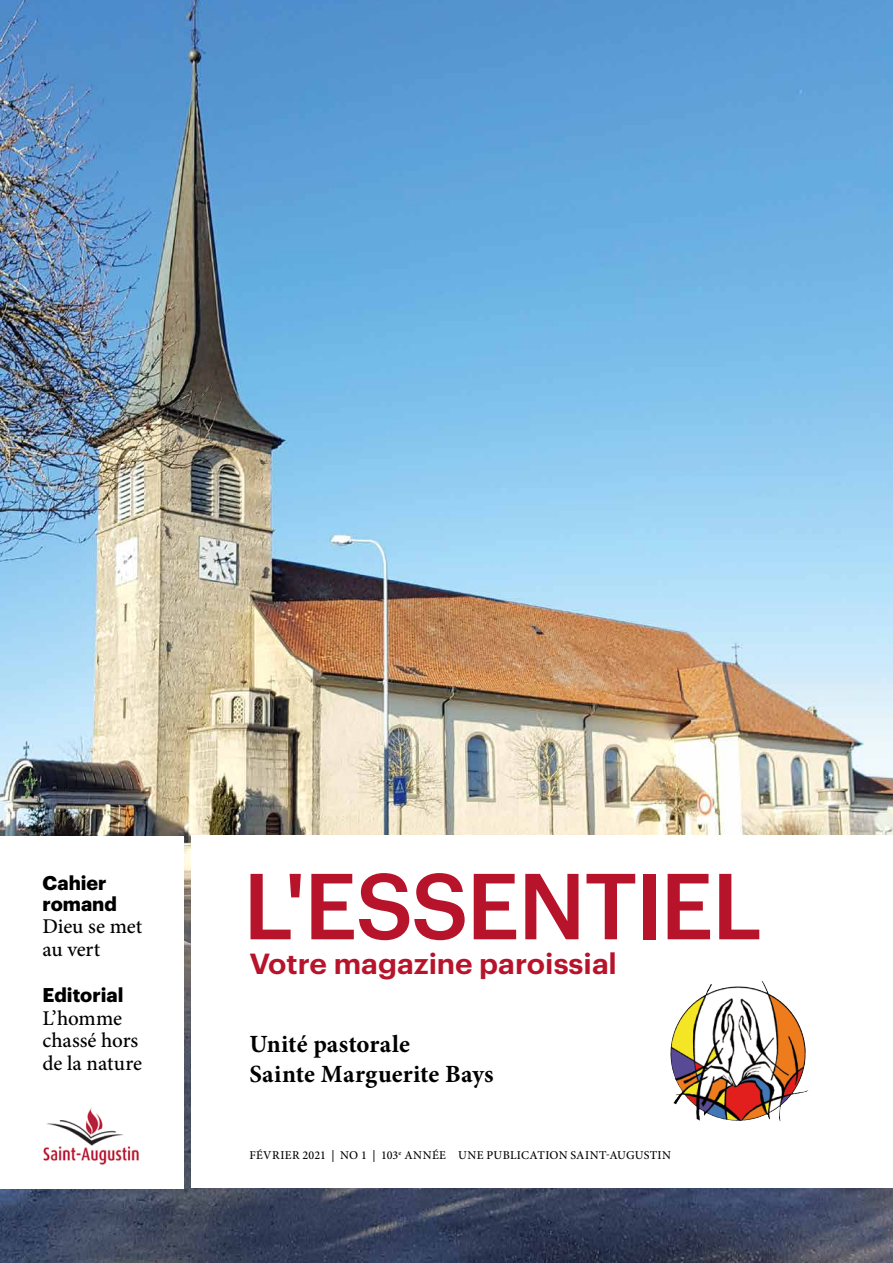
<style>
.page{position:relative;width:893px;height:1263px;background:#fff}
.page>*{position:absolute;margin:0;border:0;box-sizing:border-box;transform-origin:0 0}
.t1{font:500 91.5px "Graphik";letter-spacing:-.02em;color:#b7142c}
.t2{font:600 28.5px "Graphik";color:#b7142c;scale:1.05 1}
.t3{font:700 24.75px/30px "Minion Pro";letter-spacing:.005em;color:#000}
.t4{font:500 21px/22.5px "Minion Pro";letter-spacing:-.005em;color:#000}
.t5{font:700 19.5px/21px "Graphik";color:#000}
.t6{font:500 12px "Minion Pro";letter-spacing:.025em;color:#000}
</style>
<div class="page">
<img style="left:0;top:0;width:893px;height:1263px">
<div style="left:192px;top:836px;width:701px;height:352px;background:#fff"></div>
<div style="left:0;top:836px;width:183px;height:352px;background:#fff"></div>
<img style="left:700px;top:981px;width:67px;height:17px">
<img style="left:43px;top:1108px;width:96px;height:57px">
<h3 class="t5" style="left:43px;top:870px;width:76px">Cahier romand</h3>
<h3 class="t4" style="left:43px;top:915px;width:101px">Dieu se met au vert</h3>
<h3 class="t5" style="left:43px;top:983px;width:83px">Editorial</h3>
<h3 class="t4" style="left:43px;top:1007px;width:101px">L’homme chassé hors de la nature</h3>
<h1 class="t1" style="left:243px;top:836px;width:521px">L'ESSENTIEL</h1>
<h2 class="t2" style="left:249px;top:942px;width:351px">Votre magazine paroissial</h2>
<h3 class="t3" style="left:249px;top:1028px;width:246px">Unité pastorale<br>Sainte Marguerite Bays</h3>
<p class="t6" style="left:249px;top:1147px;width:423px">FÉVRIER 2021 | NO 1 | 103<sup>e</sup> ANNÉE UNE PUBLICATION SAINT-AUGUSTIN</p>
</div>
